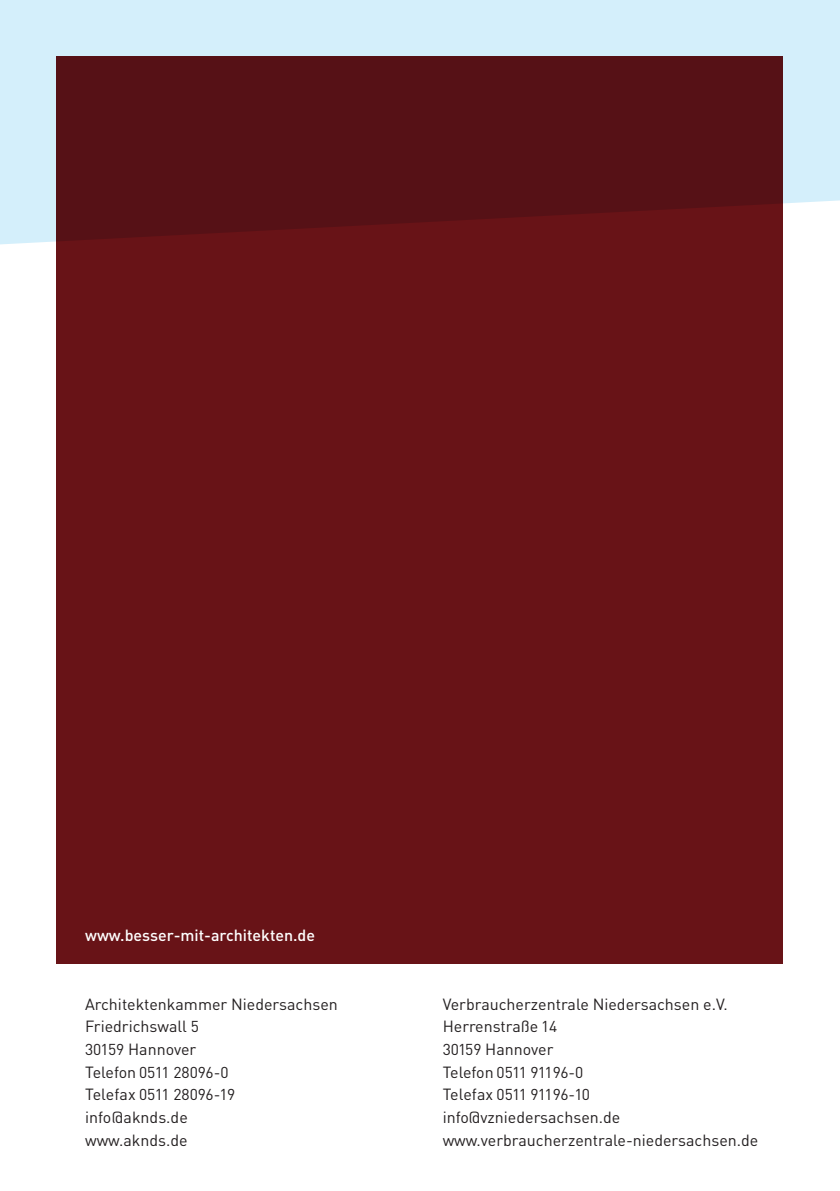
<style>
.page{position:relative;width:840px;height:1191px;background:#fff}
.page>*{position:absolute;margin:0;border:0;box-sizing:border-box;transform-origin:0 0}
.t1{font:16px/22.6px "DIN";color:#231f20}
.t2{font:500 16px "DIN";color:#fff}
.t3{font:15.6px/22.6px "DIN";color:#231f20}
.t4{font:15.6px/22.6px "DIN";letter-spacing:-.05em;color:#231f20}
.s1{font-size:15.6px}
.s2{font-size:16px}
</style>
<div class="page">
<div style="left:57px;top:57px;width:725px;height:907px;background:#681317"></div>
<svg style="left:0;top:0;width:839px;height:245px;background:#815a62"></svg>
<p class="t2" style="left:85px;top:925px;width:231px">www.besser-mit-architekten.de</p>
<p class="t1" style="left:85px;top:992px;width:254px">Architektenkammer Niedersachsen<br>Friedrichswall <span class="s1">5<br>30159</span> Hannover</p>
<p class="t3" style="left:85px;top:1060px;width:151px"><span class="s2">Telefon</span> 0511 28096-0<br><span class="s2">Telefax</span> 0511 28096-19</p>
<p class="t1" style="left:85px;top:1105px;width:104px">info@aknds.de www.aknds.de</p>
<p class="t1" style="left:442px;top:992px;width:286px">Verbraucherzentrale Niedersachsen e.V.<br>Herrenstraße <span class="s1">14<br>30159</span> Hannover</p>
<p class="t4" style="left:442px;top:1060px;width:149px"><span class="s2">Telefon</span> 0511 91196-0<br><span class="s2">Telefax</span> 0511 91196-10</p>
<p class="t1" style="left:442px;top:1105px;width:317px">info@vzniedersachsen.de www.verbraucherzentrale-niedersachsen.de</p>
</div>
